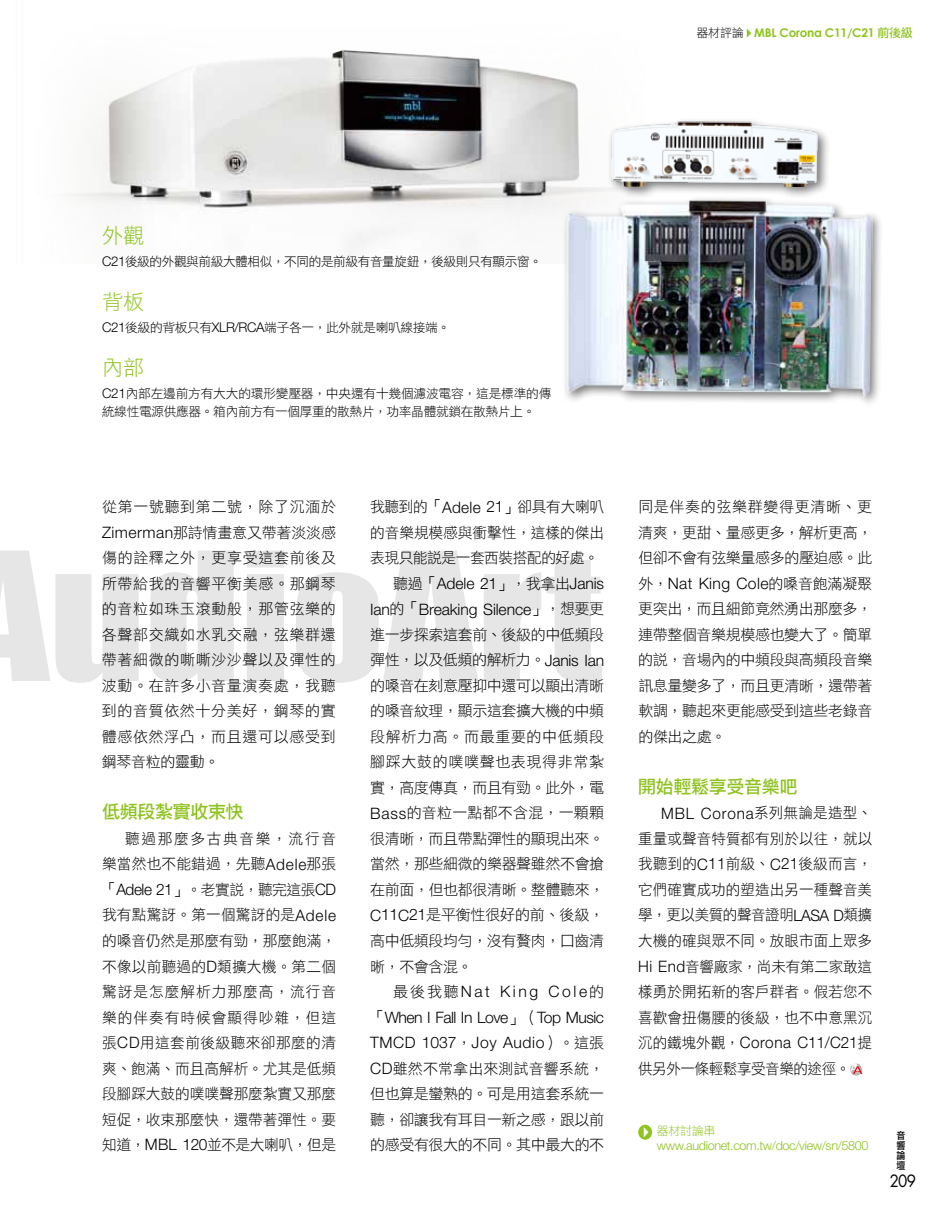
<style>
.page{position:relative;width:936px;height:1212px;background:#fff}
.page>*{position:absolute;margin:0;border:0;box-sizing:border-box;transform-origin:0 0}
.t1{font:165px "Impact";color:#000;scale:1.11 1}
.t2{font:21px "DF Li Hei Std W3";color:#8fc31f}
.t3{font:18px "DF Li Hei Std W5";letter-spacing:-.02em;color:#8fc31f}
.t4{font:16.5px "Futura";color:#000;scale:.91 1}
.t5{font:300 15.75px/25.5px "Helvetica Neue";letter-spacing:-.005em;color:#000;text-align:right}
.t6{font:300 15.75px "Helvetica Neue";letter-spacing:.02em;color:#000}
.t7{font:300 15.75px "Helvetica Neue";letter-spacing:.025em;color:#000}
.t8{font:300 15.75px "Helvetica Neue";letter-spacing:.06em;color:#000}
.t9{font:15px/25.5px "DF Li Hei Std W3";letter-spacing:-.025em;color:#000;text-align:justify}
.t10{font:12.75px/18px "DF Li Hei Std W3";letter-spacing:-.03em;color:#000}
.t11{font:300 12.6px "Helvetica Neue";letter-spacing:-.03em;color:#8fc31f}
.t12{font:700 12px "Century Gothic";letter-spacing:-.02em;color:#8fc31f}
.t13{font:12px "DF Hei Std W3";letter-spacing:-.03em;color:#8fc31f}
.t14{font:9.9px/10.2px "Li Hei Pro";color:#000;text-align:justify;scale:.91 1}
.s1{font-family:"DF Hei Std W3";font-weight:400;color:#000}
.s2{font-family:"DF Li Hei Std W5";font-weight:400}
.s3{font-family:"Helvetica Neue";font-weight:300;font-size:13.35px}
.s4{font-family:"Helvetica Neue";font-weight:300;font-size:15.75px}
.s5{font-family:"DF Li Hei Std W3";font-weight:400;font-size:15px}
</style>
<div class="page">
<svg style="left:849px;top:1063px;width:13px;height:13px"></svg>
<svg style="left:850px;top:1063px;width:12px;height:11px"></svg>
<div style="left:638px;top:1125px;width:14px;height:15px;background:#8fc31f;border-radius:50%"></div>
<svg style="left:643px;top:1127px;width:5px;height:10px"></svg>
<img style="left:70px;top:50px;width:536px;height:213px">
<div style="left:606px;top:117px;width:224px;height:82px;background:#000;opacity:.55"></div>
<img style="left:610px;top:117px;width:210px;height:69px">
<div style="left:561px;top:195px;width:322px;height:213px;background:#000;opacity:.55"></div>
<img style="left:558px;top:196px;width:314px;height:208px">
<svg style="left:746px;top:29px;width:5px;height:9px"></svg>
<p class="t12" style="left:696px;top:26px;width:218px"><span class="s1">器材評論</span> MBL Corona C11/C21 <span class="s2">前後級</span></p>
<h2 class="t2" style="left:102px;top:224px;width:43px">外觀</h2>
<p class="t10" style="left:102px;top:252px;width:441px"><span class="s3">C21</span>後級的外觀與前級大體相似，不同的是前級有音量旋鈕，後級則只有顯示窗。</p>
<h2 class="t2" style="left:102px;top:290px;width:43px">背板</h2>
<p class="t10" style="left:102px;top:318px;width:350px"><span class="s3">C21</span>後級的背板只有<span class="s3">XLR/RCA</span>端子各一，此外就是喇叭線接端。</p>
<h2 class="t2" style="left:102px;top:356px;width:43px">內部</h2>
<p class="t10" style="left:102px;top:384px;width:451px"><span class="s3">C21</span>內部左邊前方有大大的環形變壓器，中央還有十幾個濾波電容，這是標準的傳統線性電源供應器。箱內前方有一個厚重的散熱片，功率晶體就鎖在散熱片上。</p>
<p class="t9" style="left:370px;top:494px;width:235px">我聽到的「<span class="s4">Adele 21</span>」卻具有大喇叭的音樂規模感與衝擊性，這樣的傑出表現只能說是一套西裝搭配的好處。</p>
<p class="t5" style="left:370px;top:570px;width:235px"><span class="s5">聽過「</span>Adele 21<span class="s5">」，我拿出</span>Janis<br>Ian<span class="s5">的「</span>Breaking Silence<span class="s5">」，想要更</span></p>
<p class="t9" style="left:370px;top:621px;width:236px">進一步探索這套前、後級的中低頻段彈性，以及低頻的解析力。<span class="s4">Janis Ian</span>的嗓音在刻意壓抑中還可以顯出清晰的嗓音紋理，顯示這套擴大機的中頻段解析力高。而最重要的中低頻段腳踩大鼓的噗噗聲也表現得非常紮實，高度傳真，而且有勁。此外，電<span class="s4">Bass</span>的音粒一點都不含混，一顆顆很清晰，而且帶點彈性的顯現出來。當然，那些細微的樂器聲雖然不會搶在前面，但也都很清晰。整體聽來，<span class="s4">C11C21</span>是平衡性很好的前、後級，高中低頻段均勻，沒有贅肉，口齒清晰，不會含混。</p>
<p class="t5" style="left:370px;top:978px;width:235px;text-align:justify;text-indent:23px"><span class="s5">最後我聽</span>Nat King Cole<span class="s5">的「</span>When I Fall In Love<span class="s5">」（</span>Top Music TMCD 1037<span class="s5">，</span>Joy Audio<span class="s5">）。這張</span></p>
<p class="t9" style="left:370px;top:1055px;width:236px"><span class="s4">CD</span>雖然不常拿出來測試音響系統，但也算是蠻熟的。可是用這套系統一聽，卻讓我有耳目一新之感，跟以前的感受有很大的不同。其中最大的不</p>
<p class="t9" style="left:102px;top:494px;width:236px">從第一號聽到第二號，除了沉湎於<span class="s4">Zimerman</span>那詩情畫意又帶著淡淡感傷的詮釋之外，更享受這套前後及所帶給我的音響平衡美感。那鋼琴的音粒如珠玉滾動般，那管弦樂的各聲部交織如水乳交融，弦樂群還帶著細微的嘶嘶沙沙聲以及彈性的波動。在許多小音量演奏處，我聽到的音質依然十分美好，鋼琴的實體感依然浮凸，而且還可以感受到鋼琴音粒的靈動。</p>
<p class="t3" style="left:102px;top:802px;width:143px">低頻段紮實收束快</p>
<p class="t9" style="left:102px;top:825px;width:235px;text-indent:23px">聽過那麼多古典音樂，流行音樂當然也不能錯過，先聽<span class="s4">Adele</span>那張「<span class="s4">Adele 21</span>」。老實說，聽完這張<span class="s4">CD</span>我有點驚訝。第一個驚訝的是<span class="s4">Adele</span>的嗓音仍然是那麼有勁，那麼飽滿，不像以前聽過的<span class="s4">D</span>類擴大機。第二個驚訝是怎麼解析力那麼高，流行音樂的伴奏有時候會顯得吵雜，但這張<span class="s4">CD</span>用這套前後級聽來卻那麼的清爽、飽滿、而且高解析。尤其是低頻段腳踩大鼓的噗噗聲那麼紮實又那麼短促，收束那麼快，還帶著彈性。要知道，<span class="s4">MBL 120</span>並不是大喇叭，但是</p>
<h1 class="t1" style="left:-44px;top:488px;width:583px">AudioArt</h1>
<p class="t9" style="left:638px;top:494px;width:235px">同是伴奏的弦樂群變得更清晰、更清爽，更甜、量感更多，解析更高，但卻不會有弦樂量感多的壓迫感。此</p>
<p class="t7" style="left:638px;top:574px;width:235px"><span class="s5">外，</span>Nat King Cole<span class="s5">的嗓音飽滿凝聚</span></p>
<p class="t9" style="left:638px;top:596px;width:236px">更突出，而且細節竟然湧出那麼多，連帶整個音樂規模感也變大了。簡單的說，音場內的中頻段與高頻段音樂訊息量變多了，而且更清晰，還帶著軟調，聽起來更能感受到這些老錄音的傑出之處。</p>
<p class="t3" style="left:638px;top:777px;width:161px">開始輕鬆享受音樂吧</p>
<p class="t8" style="left:661px;top:803px;width:212px">MBL Corona<span class="s5">系列無論是造型、</span></p>
<p class="t9" style="left:638px;top:825px;width:235px">重量或聲音特質都有別於以往，就以我聽到的<span class="s4">C11</span>前級、<span class="s4">C21</span>後級而言，它們確實成功的塑造出另一種聲音美學，更以美質的聲音證明<span class="s4">LASA D</span>類擴大機的確與眾不同。放眼市面上眾多<span class="s4">Hi End</span>音響廠家，尚未有第二家敢這樣勇於開拓新的客戶群者。假若您不喜歡會扭傷腰的後級，也不中意黑沉</p>
<p class="t6" style="left:638px;top:1033px;width:235px"><span class="s5">沉的鐵塊外觀，</span>Corona C11/C21<span class="s5">提</span></p>
<p class="t9" style="left:638px;top:1055px;width:214px">供另外一條輕鬆享受音樂的途徑。</p>
<p class="t13" style="left:656px;top:1124px;width:60px">器材討論串</p>
<p class="t11" style="left:656px;top:1138px;width:213px">www.audionet.com.tw/doc/view/sn/5800</p>
<p class="t14" style="left:896px;top:1130px;width:11px">音響論壇</p>
<p class="t4" style="left:889px;top:1169px;width:30px">209</p>
</div>
